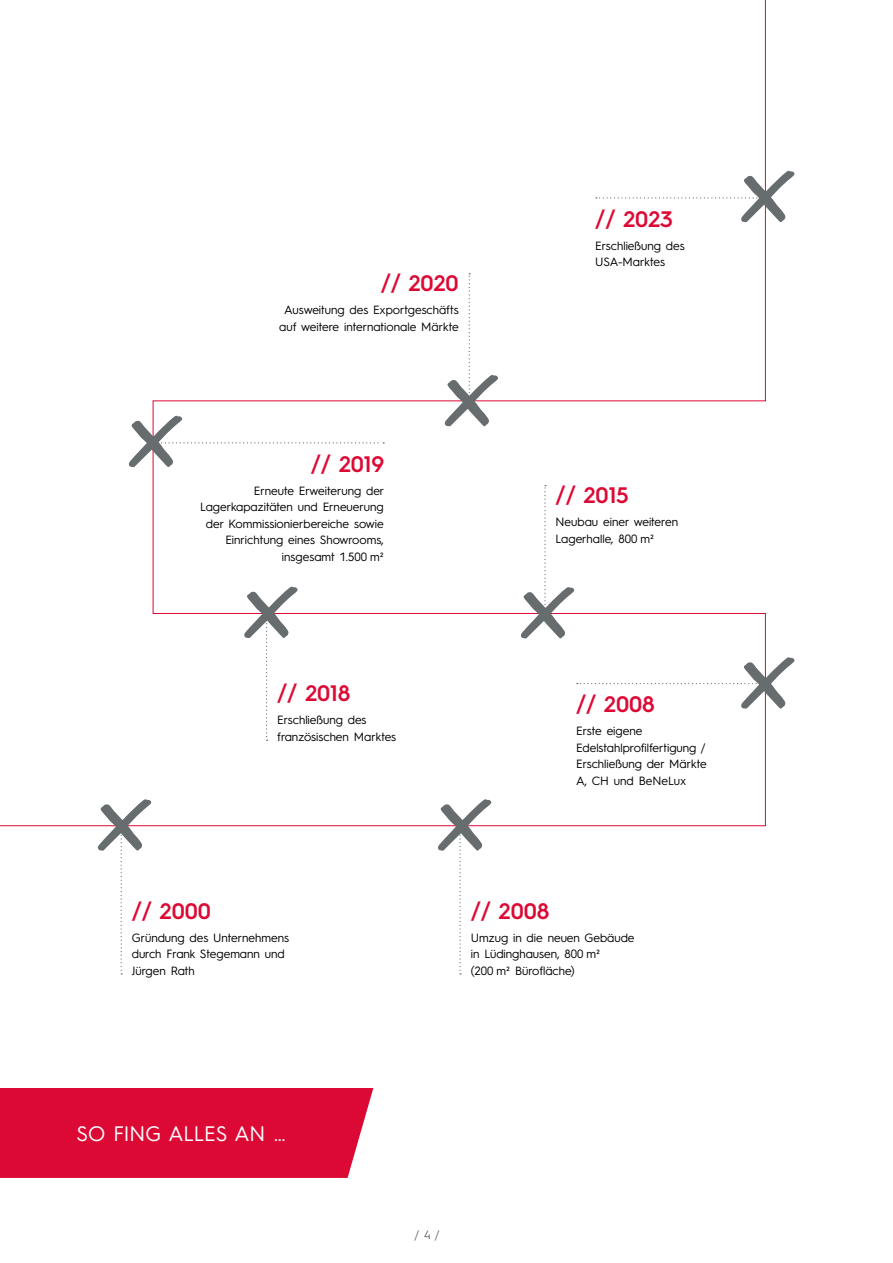
<style>
.page{position:relative;width:893px;height:1263px;background:#fff}
.page>*{position:absolute;margin:0;border:0;box-sizing:border-box;transform-origin:0 0}
.t1{font:600 22.5px "Hurme Geometric Sans 3";color:#dd0935}
.t2{font:21px "Hurme Geometric Sans 3";color:#fff}
.t3{font:12px/16.5px "Hurme Geometric Sans 3";color:#000}
.t4{font:12px "Hurme Geometric Sans 3";color:#676c6e}
</style>
<div class="page">
<hr style="left:0;top:825px;width:765px;height:1px;background:#dd0935">
<svg style="left:152px;top:0;width:614px;height:827px"></svg>
<svg style="left:98px;top:799px;width:54px;height:175px"></svg>
<svg style="left:438px;top:799px;width:54px;height:175px"></svg>
<svg style="left:577px;top:657px;width:218px;height:52px"></svg>
<svg style="left:520px;top:485px;width:54px;height:154px"></svg>
<svg style="left:244px;top:586px;width:54px;height:155px"></svg>
<svg style="left:128px;top:415px;width:256px;height:52px"></svg>
<svg style="left:444px;top:273px;width:54px;height:153px"></svg>
<svg style="left:596px;top:170px;width:199px;height:52px"></svg>
<div style="left:0;top:1088px;width:373px;height:90px;background:#dd0935"></div>
<h1 class="t1" style="left:381px;top:268px;width:79px">// 2020</h1>
<p class="t3" style="left:279px;top:301px;width:181px;text-align:center">Ausweitung des Exportgeschäfts auf weitere internationale Märkte</p>
<h1 class="t1" style="left:595px;top:203px;width:79px">// 2023</h1>
<p class="t3" style="left:595px;top:236px;width:91px">Erschließung des<br>USA-Marktes</p>
<h1 class="t1" style="left:311px;top:448px;width:75px">// 2019</h1>
<p class="t3" style="left:200px;top:481px;width:186px;text-align:right">Erneute Erweiterung der<br>Lagerkapazitäten und Erneuerung der Kommissionierbereiche sowie<br>Einrichtung eines Showrooms, insgesamt 1.500 m²</p>
<h1 class="t1" style="left:556px;top:479px;width:75px">// 2015</h1>
<p class="t3" style="left:556px;top:513px;width:124px">Neubau einer weiteren<br>Lagerhalle, 800 m²</p>
<h1 class="t1" style="left:277px;top:678px;width:75px">// 2018</h1>
<p class="t3" style="left:277px;top:711px;width:121px">Erschließung des französischen Marktes</p>
<h1 class="t1" style="left:132px;top:895px;width:81px">// 2000</h1>
<p class="t3" style="left:132px;top:928px;width:159px">Gründung des Unternehmens durch Frank Stegemann und<br>Jürgen Rath</p>
<h1 class="t1" style="left:576px;top:689px;width:80px">// 2008</h1>
<p class="t3" style="left:576px;top:722px;width:132px">Erste eigene<br>Edelstahlprofilfertigung /<br>Erschließung der Märkte<br>A, CH und BeNeLux</p>
<h1 class="t1" style="left:471px;top:895px;width:80px">// 2008</h1>
<p class="t3" style="left:471px;top:928px;width:165px">Umzug in die neuen Gebäude in Lüdinghausen, 800 m²<br>(200 m² Bürofläche)</p>
<h2 class="t2" style="left:77px;top:1119px;width:210px">SO FING ALLES AN …</h2>
<p class="t4" style="left:415px;top:1226px;width:27px">/ 4 /</p>
</div>
